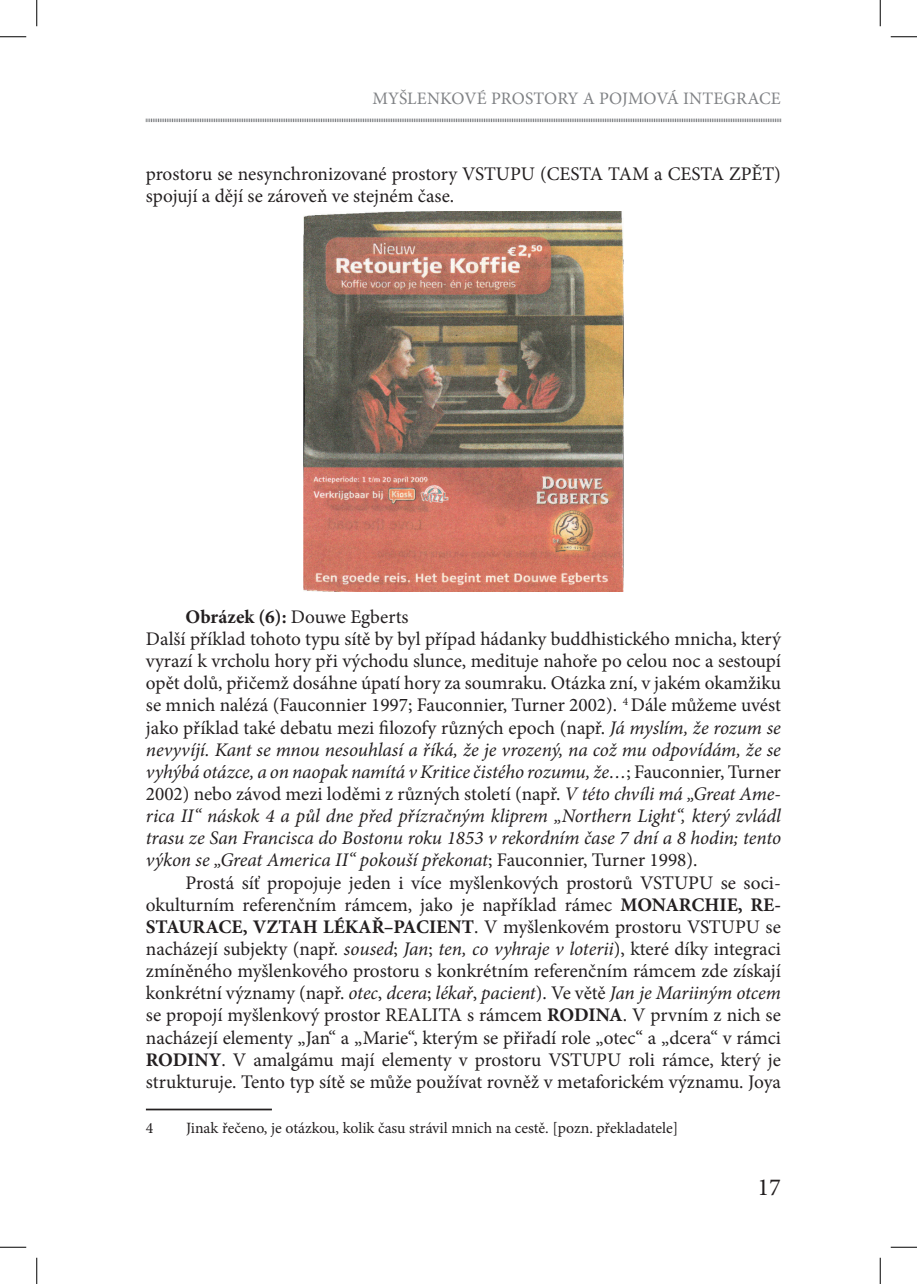
<style>
.page{position:relative;width:917px;height:1284px;background:#fff}
.page>*{position:absolute;margin:0;border:0;box-sizing:border-box;transform-origin:0 0}
.t1{font:24.5px "Minion Pro";color:#231f20}
.normal-text{font:19.25px/22.1px "Minion Pro";letter-spacing:-.005em;color:#231f20}
.prvni_radek{font:19.25px/22.1px "Minion Pro";color:#231f20;text-align:justify}
.t2{font:17.5px "Minion Pro";letter-spacing:.005em;color:#808285}
.poznamky_pod_carou{font:15.75px "Minion Pro";color:#231f20}
.s1{font-weight:700}
.s2{font-style:italic}
</style>
<div class="page">
<svg style="left:146px;top:118px;width:635px;height:5px"></svg>
<img style="left:303px;top:212px;width:320px;height:379px">
<hr style="left:146px;top:1109px;width:126px;height:1px;background:#231f20">
<svg style="left:0;top:36px;width:26px;height:1px"></svg>
<svg style="left:891px;top:36px;width:26px;height:1px"></svg>
<svg style="left:0;top:1247px;width:26px;height:1px"></svg>
<svg style="left:891px;top:1247px;width:26px;height:1px"></svg>
<svg style="left:36px;top:0;width:1px;height:26px"></svg>
<svg style="left:36px;top:1258px;width:1px;height:26px"></svg>
<svg style="left:880px;top:0;width:1px;height:26px"></svg>
<svg style="left:880px;top:1258px;width:1px;height:26px"></svg>
<p class="t2" style="left:372px;top:87px;width:410px">MYŠLENKOVÉ PROSTORY A POJMOVÁ INTEGRACE</p>
<p class="normal-text" style="left:146px;top:163px;width:636px">prostoru se nesynchronizované prostory VSTUPU (CESTA TAM a CESTA ZPĚT) spojují a dějí se zároveň ve stejném čase.</p>
<p class="normal-text" style="left:186px;top:606px;width:225px"><span class="s1">Obrázek (6):</span> Douwe Egberts</p>
<p class="prvni_radek" style="left:146px;top:628px;width:637px">Další příklad tohoto typu sítě by byl případ hádanky buddhistického mnicha, který vyrazí k vrcholu hory při východu slunce, medituje nahoře po celou noc a sestoupí opět dolů, přičemž dosáhne úpatí hory za soumraku. Otázka zní, v jakém okamžiku se mnich nalézá (Fauconnier 1997; Fauconnier, Turner 2002). <sup>4</sup> Dále můžeme uvést jako příklad také debatu mezi filozofy různých epoch (např. <span class="s2">Já myslím, že rozum se nevyvíjí. Kant se mnou nesouhlasí a říká, že je vrozený, na což mu odpovídám, že se vyhýbá otázce, a on naopak namítá v Kritice čistého rozumu, že…</span>; Fauconnier, Turner 2002) nebo závod mezi loděmi z různých století (např. <span class="s2">V této chvíli má „Great Ame&shy;rica II“ náskok 4 a půl dne před přízračným kliprem „Northern Light“, který zvládl trasu ze San Francisca do Bostonu roku 1853 v rekordním čase 7 dní a 8 hodin; tento výkon se „Great America II“ pokouší překonat</span>; Fauconnier, Turner 1998).</p>
<p class="normal-text" style="left:146px;top:871px;width:637px;text-align:justify;text-indent:40px">Prostá síť propojuje jeden i více myšlenkových prostorů VSTUPU se soci&shy;okulturním referenčním rámcem, jako je například rámec <span class="s1">MONARCHIE, RE-STAURACE, VZTAH LÉKAŘ–PACIENT</span>. V myšlenkovém prostoru VSTUPU se nacházejí subjekty (např. <span class="s2">soused</span>; <span class="s2">Jan</span>; <span class="s2">ten, co vyhraje v loterii</span>), které díky integraci zmíněného myšlenkového prostoru s konkrétním referenčním rámcem zde získají konkrétní významy (např. <span class="s2">otec</span>, <span class="s2">dcera</span>; <span class="s2">lékař</span>, <span class="s2">pacient</span>). Ve větě <span class="s2">Jan je Mariiným otcem </span>se propojí myšlenkový prostor REALITA s rámcem <span class="s1">RODINA</span>. V prvním z nich se nacházejí elementy „Jan“ a „Marie“, kterým se přiřadí role „otec“ a „dcera“ v rámci <span class="s1">RODINY</span>. V amalgámu mají elementy v prostoru VSTUPU roli rámce, který je strukturuje. Tento typ sítě se může používat rovněž v metaforickém významu. Joya</p>
<p class="poznamky_pod_carou" style="left:146px;top:1117px;width:9px">4</p>
<p class="poznamky_pod_carou" style="left:186px;top:1117px;width:493px">Jinak řečeno, je otázkou, kolik času strávil mnich na cestě. [pozn. překladatele]</p>
<p class="t1" style="left:757px;top:1171px;width:25px">17</p>
</div>
